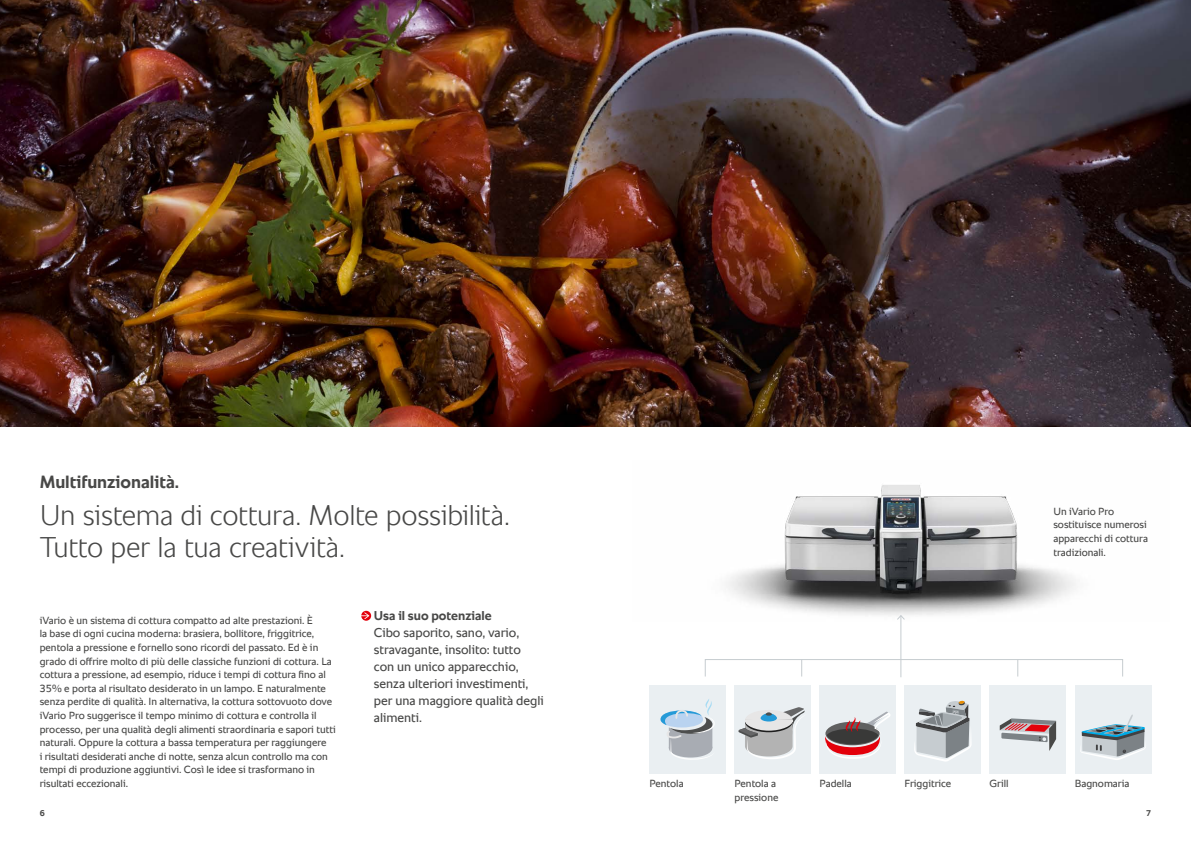
<style>
.page{position:relative;width:1191px;height:842px;background:#fff}
.page>*{position:absolute;margin:0;border:0;box-sizing:border-box;transform-origin:0 0}
.t1{font:300 29px/32px "RATIONAL Sans TT";letter-spacing:-.01em;color:#484847}
.t2{font:700 18px "RATIONAL Sans TT";letter-spacing:-.005em;color:#484847}
.t3{font:13px/17px "RATIONAL Sans TT";color:#484847}
.t4{font:700 13px "RATIONAL Sans TT";color:#484847}
.t5{font:10.5px/13.6px "RATIONAL Sans TT";color:#484847}
.t6{font:700 8.5px "RATIONAL Sans TT";color:#484847}
</style>
<div class="page">
<img style="left:726px;top:485px;width:350px;height:131px">
<div style="left:649px;top:685px;width:77px;height:88px;background:#eaeff2"></div>
<svg style="left:660px;top:699px;width:54px;height:61px"></svg>
<div style="left:734px;top:685px;width:77px;height:88px;background:#eaeff2"></div>
<svg style="left:738px;top:707px;width:67px;height:52px"></svg>
<div style="left:819px;top:685px;width:77px;height:88px;background:#eaeff2"></div>
<svg style="left:825px;top:712px;width:65px;height:47px"></svg>
<div style="left:904px;top:685px;width:77px;height:88px;background:#eaeff2"></div>
<svg style="left:914px;top:701px;width:57px;height:60px"></svg>
<div style="left:989px;top:685px;width:77px;height:88px;background:#eaeff2"></div>
<svg style="left:999px;top:718px;width:57px;height:33px"></svg>
<div style="left:1074px;top:685px;width:77px;height:88px;background:#eaeff2"></div>
<svg style="left:1080px;top:714px;width:66px;height:46px"></svg>
<div style="left:705px;top:659px;width:418px;height:18px;border:1px solid #c6ccd0"></div>
<svg style="left:801px;top:659px;width:1px;height:17px"></svg>
<hr style="left:900px;top:616px;width:1px;height:61px;background:#c6ccd0">
<svg style="left:896px;top:614px;width:9px;height:7px"></svg>
<svg style="left:1017px;top:659px;width:1px;height:17px"></svg>
<img style="left:0;top:0;width:1191px;height:426px">
<svg style="left:361px;top:611px;width:10px;height:10px"></svg>
<h2 class="t2" style="left:40px;top:468px;width:141px">Multifunzionalità.</h2>
<h1 class="t1" style="left:40px;top:499px;width:472px">Un sistema di cottura. Molte possibilità.<br>Tutto per la tua creatività.</h1>
<p class="t5" style="left:40px;top:613px;width:297px">iVario è un sistema di cottura compatto ad alte prestazioni. È<br>la base di ogni cucina moderna: brasiera, bollitore, friggitrice, pentola a pressione e fornello sono ricordi del passato. Ed è in grado di offrire molto di più delle classiche funzioni di cottura. La cottura a pressione, ad esempio, riduce i tempi di cottura fino al 35% e porta al risultato desiderato in un lampo. E naturalmente senza perdite di qualità. In alternativa, la cottura sottovuoto dove iVario Pro suggerisce il tempo minimo di cottura e controlla il processo, per una qualità degli alimenti straordinaria e sapori tutti naturali. Oppure la cottura a bassa temperatura per raggiungere<br>i risultati desiderati anche di notte, senza alcun controllo ma con tempi di produzione aggiuntivi. Così le idee si trasformano in risultati eccezionali.</p>
<p class="t4" style="left:374px;top:606px;width:119px">Usa il suo potenziale</p>
<p class="t3" style="left:374px;top:624px;width:171px">Cibo saporito, sano, vario, stravagante, insolito: tutto con un unico apparecchio, senza ulteriori investimenti, per una maggiore qualità degli alimenti.</p>
<p class="t5" style="left:1053px;top:504px;width:96px">Un iVario Pro sostituisce numerosi apparecchi di cottura tradizionali.</p>
<p class="t5" style="left:649px;top:777px;width:36px">Pentola</p>
<p class="t5" style="left:734px;top:777px;width:45px">Pentola a pressione</p>
<p class="t5" style="left:819px;top:777px;width:34px">Padella</p>
<p class="t5" style="left:904px;top:777px;width:48px">Friggitrice</p>
<p class="t5" style="left:989px;top:777px;width:20px">Grill</p>
<p class="t5" style="left:1074px;top:777px;width:56px">Bagnomaria</p>
<p class="t6" style="left:40px;top:807px;width:7px">6</p>
<p class="t6" style="left:1146px;top:807px;width:7px">7</p>
</div>
